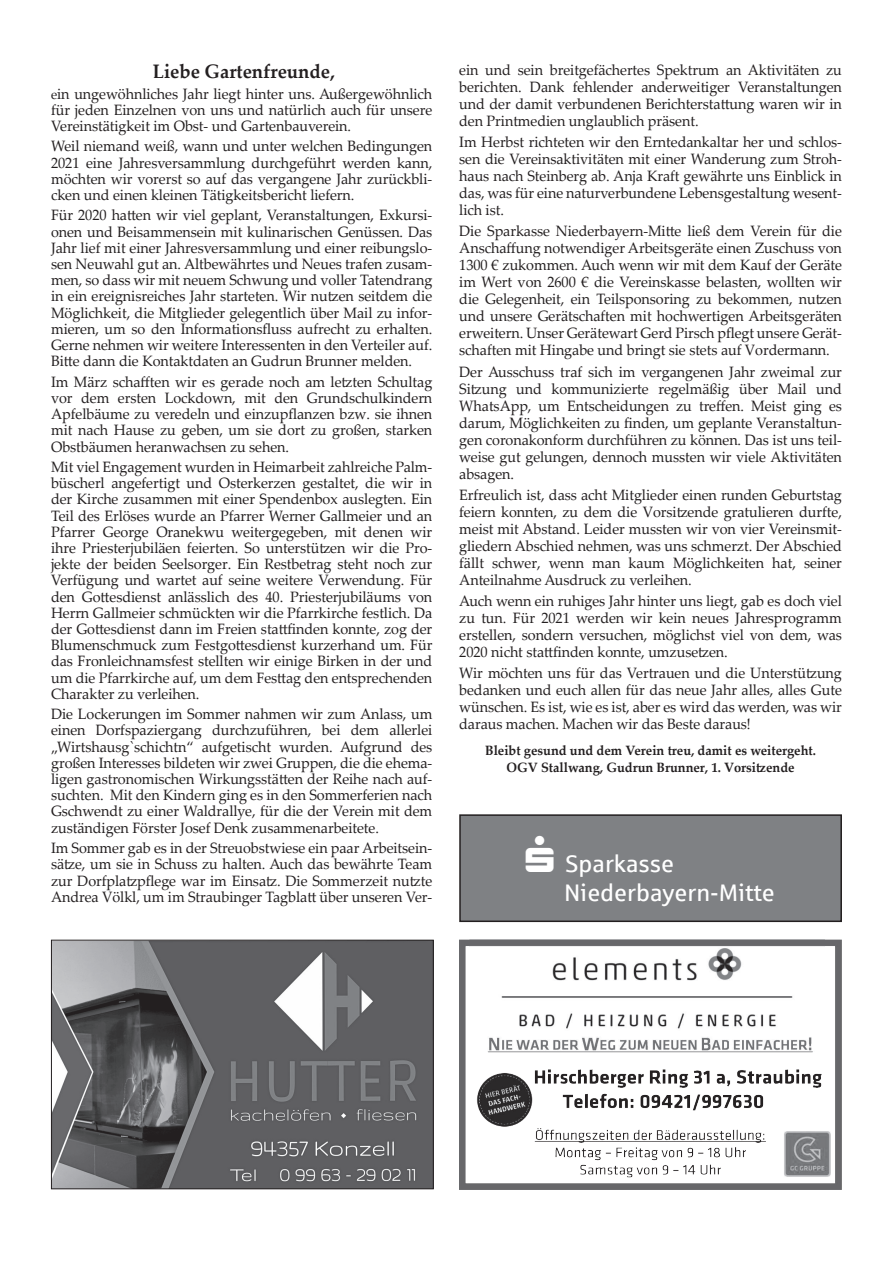
<style>
.page{position:relative;width:893px;height:1263px;background:#fff}
.page>*{position:absolute;margin:0;border:0;box-sizing:border-box;transform-origin:0 0}
.t1{font:24px/28.8px "Sparkasse Rg";color:#fff}
.t2{font:700 19.5px "Palatino Linotype";color:#231f20;scale:.95 1}
.t3{font:15px/16.2px "Palatino Linotype";letter-spacing:-.005em;color:#231f20;text-align:justify;scale:.96 1}
.t4{font:700 13.5px/17px "Palatino Linotype";color:#231f20;text-align:center;scale:.95 1}
.s1{font-size:13.5px}
</style>
<div class="page">
<img style="left:459px;top:940px;width:383px;height:249px">
<img style="left:53px;top:942px;width:379px;height:245px">
<div style="left:51px;top:940px;width:383px;height:249px;border:1px solid #231f20"></div>
<div style="left:460px;top:815px;width:381px;height:106px;background:#7f8184"></div>
<div style="left:459px;top:814px;width:383px;height:108px;border:2px solid #231f20"></div>
<h2 class="t2" style="left:153px;top:58px;width:193px">Liebe Gartenfreunde,</h2>
<p class="t3" style="left:51px;top:85px;width:399px"><span class="s1">e</span>in ungewöhnliches Jahr liegt hinter uns. Außergewöhnlich für jeden Einzelnen von uns und natürlich auch für unsere Vereinstätigkeit im Obst- und Gartenbauverein.</p>
<p class="t3" style="left:51px;top:138px;width:399px">Weil niemand weiß, wann und unter welchen Bedingungen 2021 eine Jahresversammlung durchgeführt werden kann, möchten wir vorerst so auf das vergangene Jahr zurückbli&shy;cken und einen kleinen Tätigkeitsbericht liefern.</p>
<p class="t3" style="left:51px;top:207px;width:399px">Für 2020 hatten wir viel geplant, Veranstaltungen, Exkursi&shy;onen und Beisammensein mit kulinarischen Genüssen. Das Jahr lief mit einer Jahresversammlung und einer reibungslo&shy;sen Neuwahl gut an. Altbewährtes und Neues trafen zusam&shy;men, so dass wir mit neuem Schwung und voller Tatendrang in ein ereignisreiches Jahr starteten. Wir nutzen seitdem die Möglichkeit, die Mitglieder gelegentlich über Mail zu infor&shy;mieren, um so den Informationsfluss aufrecht zu erhalten.<br>Gerne nehmen wir weitere Interessenten in den Verteiler auf.<br>Bitte dann die Kontaktdaten an Gudrun Brunner melden.</p>
<p class="t3" style="left:51px;top:373px;width:399px">Im März schafften wir es gerade noch am letzten Schultag vor dem ersten Lockdown, mit den Grundschulkindern Apfelbäume zu veredeln und einzupflanzen bzw. sie ihnen mit nach Hause zu geben, um sie dort zu großen, starken Obstbäumen heranwachsen zu sehen.</p>
<p class="t3" style="left:51px;top:458px;width:399px">Mit viel Engagement wurden in Heimarbeit zahlreiche Palm&shy;büscherl angefertigt und Osterkerzen gestaltet, die wir in der Kirche zusammen mit einer Spendenbox auslegten. Ein Teil des Erlöses wurde an Pfarrer Werner Gallmeier und an Pfarrer George Oranekwu weitergegeben, mit denen wir ihre Priesterjubiläen feierten. So unterstützen wir die Pro&shy;jekte der beiden Seelsorger. Ein Restbetrag steht noch zur Verfügung und wartet auf seine weitere Verwendung. Für den Gottesdienst anlässlich des 40. Priesterjubiläums von Herrn Gallmeier schmückten wir die Pfarrkirche festlich. Da der Gottesdienst dann im Freien stattfinden konnte, zog der Blumenschmuck zum Festgottesdienst kurzerhand um. Für das Fronleichnamsfest stellten wir einige Birken in der und um die Pfarrkirche auf, um dem Festtag den entsprechenden Charakter zu verleihen.</p>
<p class="t3" style="left:51px;top:705px;width:399px">Die Lockerungen im Sommer nahmen wir zum Anlass, um einen Dorfspaziergang durchzuführen, bei dem allerlei „Wirtshausg`schichtn“ aufgetischt wurden. Aufgrund des großen Interesses bildeten wir zwei Gruppen, die die ehema&shy;ligen gastronomischen Wirkungsstätten der Reihe nach auf&shy;suchten. Mit den Kindern ging es in den Sommerferien nach Gschwendt zu einer Waldrallye, für die der Verein mit dem zuständigen Förster Josef Denk zusammenarbeitete.</p>
<p class="t3" style="left:51px;top:839px;width:399px">Im Sommer gab es in der Streuobstwiese ein paar Arbeitsein&shy;sätze, um sie in Schuss zu halten. Auch das bewährte Team zur Dorfplatzpflege war im Einsatz. Die Sommerzeit nutzte Andrea Völkl, um im Straubinger Tagblatt über unseren Ver-</p>
<p class="t3" style="left:459px;top:61px;width:400px;line-height:17px">ein und sein breitgefächertes Spektrum an Aktivitäten zu berichten. Dank fehlender anderweitiger Veranstaltungen und der damit verbundenen Berichterstattung waren wir in den Printmedien unglaublich präsent.</p>
<p class="t3" style="left:459px;top:133px;width:400px;line-height:17px">Im Herbst richteten wir den Erntedankaltar her und schlos&shy;sen die Vereinsaktivitäten mit einer Wanderung zum Stroh&shy;haus nach Steinberg ab. Anja Kraft gewährte uns Einblick in das, was für eine naturverbundene Lebensgestaltung wesent&shy;lich ist.</p>
<p class="t3" style="left:459px;top:222px;width:400px;line-height:17px">Die Sparkasse Niederbayern-Mitte ließ dem Verein für die Anschaffung notwendiger Arbeitsgeräte einen Zuschuss von 1300 € zukommen. Auch wenn wir mit dem Kauf der Geräte im Wert von 2600 € die Vereinskasse belasten, wollten wir die Gelegenheit, ein Teilsponsoring zu bekommen, nutzen und unsere Gerätschaften mit hochwertigen Arbeitsgeräten erweitern. Unser Gerätewart Gerd Pirsch pflegt unsere Gerät&shy;schaften mit Hingabe und bringt sie stets auf Vordermann.</p>
<p class="t3" style="left:459px;top:362px;width:400px;line-height:17px">Der Ausschuss traf sich im vergangenen Jahr zweimal zur Sitzung und kommunizierte regelmäßig über Mail und WhatsApp, um Entscheidungen zu treffen. Meist ging es darum, Möglichkeiten zu finden, um geplante Veranstaltun&shy;gen coronakonform durchführen zu können. Das ist uns teil&shy;weise gut gelungen, dennoch mussten wir viele Aktivitäten absagen.</p>
<p class="t3" style="left:459px;top:486px;width:400px;line-height:17px">Erfreulich ist, dass acht Mitglieder einen runden Geburtstag feiern konnten, zu dem die Vorsitzende gratulieren durfte, meist mit Abstand. Leider mussten wir von vier Vereinsmit&shy;gliedern Abschied nehmen, was uns schmerzt. Der Abschied fällt schwer, wenn man kaum Möglichkeiten hat, seiner Anteilnahme Ausdruck zu verleihen.</p>
<p class="t3" style="left:459px;top:592px;width:400px;line-height:17px">Auch wenn ein ruhiges Jahr hinter uns liegt, gab es doch viel zu tun. Für 2021 werden wir kein neues Jahresprogramm erstellen, sondern versuchen, möglichst viel von dem, was 2020 nicht stattfinden konnte, umzusetzen.</p>
<p class="t3" style="left:459px;top:664px;width:400px;line-height:17px">Wir möchten uns für das Vertrauen und die Unterstützung bedanken und euch allen für das neue Jahr alles, alles Gute wünschen. Es ist, wie es ist, aber es wird das werden, was wir daraus machen. Machen wir das Beste daraus!</p>
<p class="t4" style="left:485px;top:741px;width:350px">Bleibt gesund und dem Verein treu, damit es weitergeht.<br>OGV Stallwang, Gudrun Brunner, 1. Vorsitzende</p>
<h1 class="t1" style="left:564px;top:849px;width:212px">Sparkasse<br>Niederbayern-Mitte</h1>
</div>
